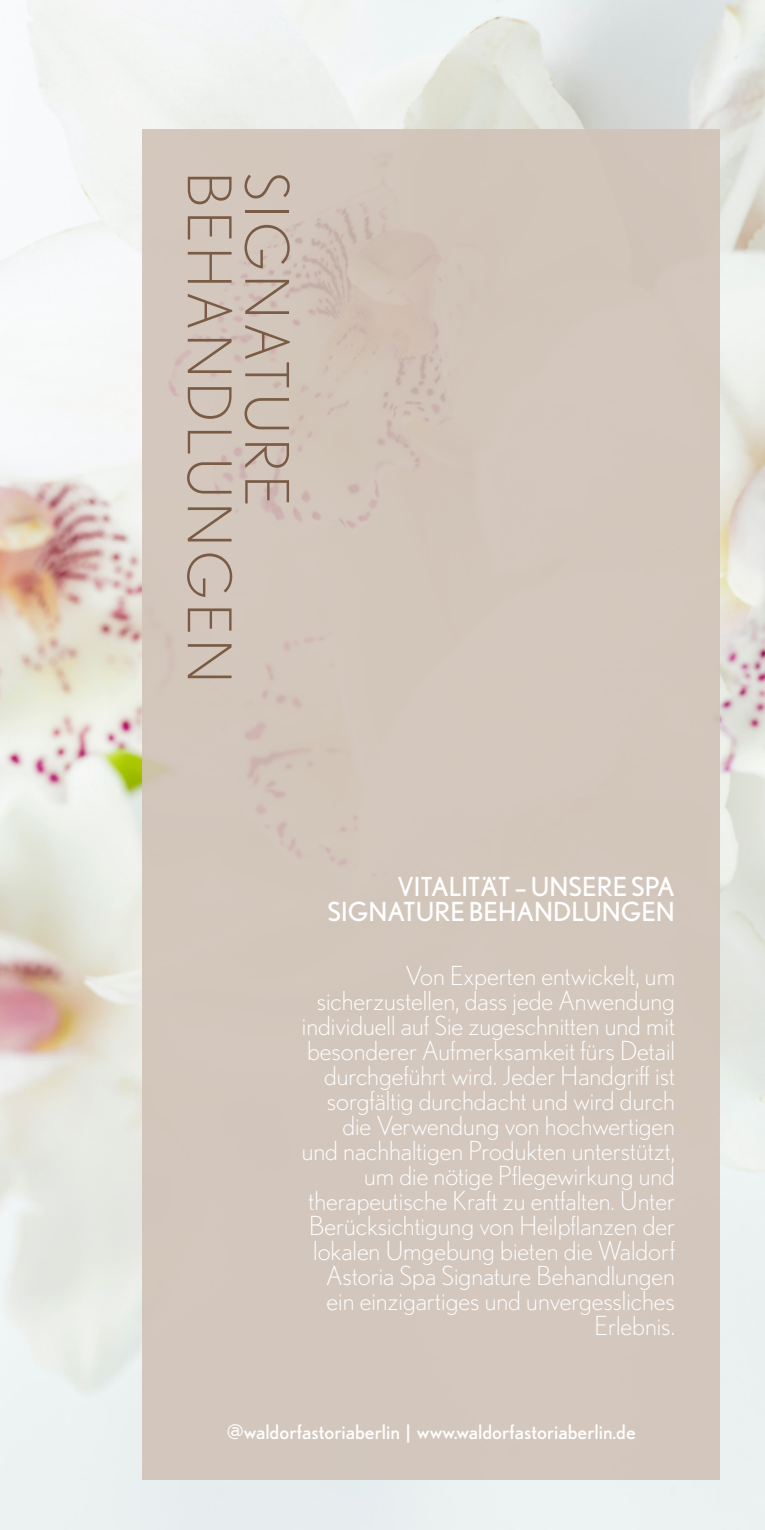
<style>
.page{position:relative;width:765px;height:1530px;background:#fff}
.page>*{position:absolute;margin:0;border:0;box-sizing:border-box;transform-origin:0 0}
.t1{font:300 60px "Nobel";letter-spacing:.075em;color:#7a5c46}
.t2{font:300 26.25px/25px "Nobel";color:#fff;text-align:right}
.t3{font:26.25px/25px "Nobel";color:#fff;text-align:right}
.t4{font:20px "Nobel";color:#fff}
</style>
<div class="page">
<img style="left:0;top:0;width:765px;height:1530px">
<div style="left:143px;top:130px;width:577px;height:1350px;background:#d1c3b8"></div>
<h1 class="t1" style="left:244px;top:172px;width:513px;rotate:90deg">BEHANDLUNGEN</h1>
<h1 class="t1" style="left:301px;top:172px;width:336px;rotate:90deg">SIGNATURE</h1>
<p class="t3" style="left:328px;top:874px;width:349px">VITALITÄT – UNSERE SPA<br>SIGNATURE BEHANDLUNGEN</p>
<p class="t2" style="left:302px;top:963px;width:375px">Von Experten entwickelt, um sicherzustellen, dass jede Anwendung individuell auf Sie zugeschnitten und mit besonderer Aufmerksamkeit fürs Detail durchgeführt wird. Jeder Handgriff ist sorgfältig durchdacht und wird durch die Verwendung von hochwertigen und nachhaltigen Produkten unterstützt, um die nötige Pflegewirkung und therapeutische Kraft zu entfalten. Unter Berücksichtigung von Heilpflanzen der lokalen Umgebung bieten die Waldorf Astoria Spa Signature Behandlungen ein einzigartiges und unvergessliches Erlebnis.</p>
<p class="t4" style="left:227px;top:1420px;width:411px">@waldorfastoriaberlin | www.waldorfastoriaberlin.de</p>
</div>
